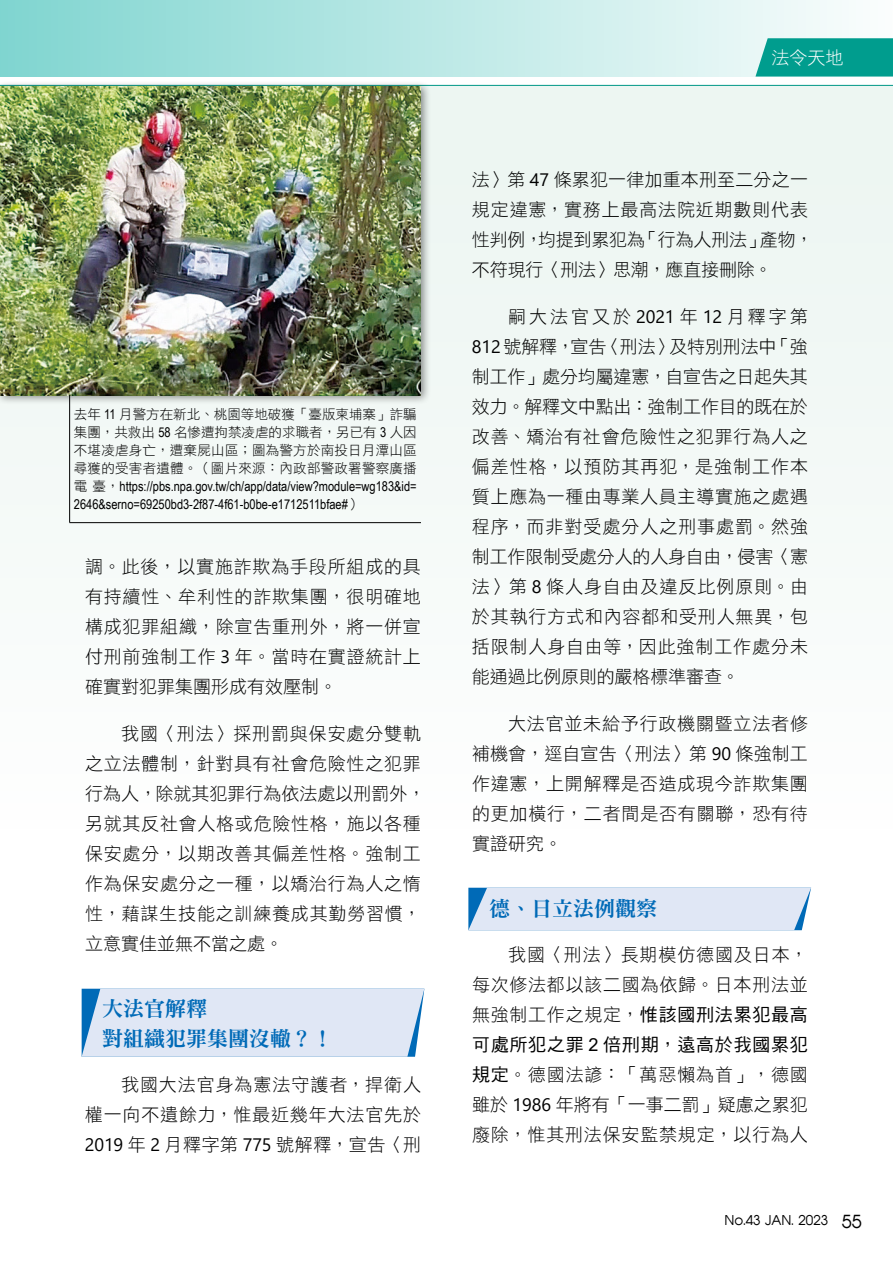
<style>
.page{position:relative;width:893px;height:1263px;background:#fff}
.page>*{position:absolute;margin:0;border:0;box-sizing:border-box;transform-origin:0 0}
.中{font:21px "DF Ming Std W9";color:#006ab7}
.內文{font:18px/30px "DF Hei Std W3";letter-spacing:.04em;color:#000;text-align:justify}
.內文-2{font:18px/30px "DF Hei Std W3";letter-spacing:.01em;color:#000}
.t1{font:18px "DF Hei Std W3";color:#fff}
.圖說{font:13.5px/18px "Arial Narrow";color:#000;text-align:justify}
.t2{font:13.5px "Avian";color:#000}
.s1{font-family:"DF Hei Std W3"}
.s2{font-family:"Segoe UI"}
.s3{font-family:"DF Hei Std W5"}
.s4{font-family:"Arial"}
.s5{font-size:18px}
</style>
<div class="page">
<div style="left:0;top:85px;width:893px;height:743px;background:#f5faf8"></div>
<div style="left:468px;top:888px;width:343px;height:42px;background:#e0e7f5"></div>
<div style="left:82px;top:989px;width:342px;height:68px;background:#e0e7f5"></div>
<div style="left:0;top:80px;width:431px;height:325px;background:#000;opacity:.45"></div>
<img style="left:0;top:86px;width:421px;height:309px">
<hr style="left:69px;top:395px;width:1px;height:127px;background:#000">
<hr style="left:69px;top:522px;width:352px;height:1px;background:#000">
<div style="left:0;top:0;width:893px;height:77px;background:linear-gradient(to right,#7fd5d0,#fcfdfd)"></div>
<hr style="left:0;top:85px;width:893px;height:1px;background:#009d8e">
<svg style="left:755px;top:38px;width:138px;height:39px;background:#0fa294"></svg>
<p class="圖說" style="left:74px;top:405px;width:344px"><span class="s1">去年</span> 11 <span class="s1">月警方在新北、桃園等地破獲「臺版柬埔寨」詐騙集團，共救出</span> 58 <span class="s1">名慘遭拘禁凌虐的求職者，另已有</span> 3 <span class="s1">人因不堪凌虐身亡，遭棄屍山區；圖為警方於南投日月潭山區尋獲的受害者遺體。（圖片來源：內政部警政署警察廣播電臺，</span>https://pbs.npa.gov.tw/ch/app/data/view?module=wg183&amp;id= 2646&amp;serno=69250bd3-2f87-4f61-b0be-e1712511bfae#<span class="s1">）</span></p>
<p class="內文" style="left:85px;top:551px;width:337px">調。此後，以實施詐欺為手段所組成的具有持續性、牟利性的詐欺集團，很明確地構成犯罪組織，除宣告重刑外，將一併宣付刑前強制工作 <span class="s2">3</span> 年。當時在實證統計上確實對犯罪集團形成有效壓制。</p>
<p class="內文" style="left:85px;top:718px;width:342px;text-align:left;text-indent:36px">我國〈刑法〉採刑罰與保安處分雙軌之立法體制，針對具有社會危險性之犯罪行為人，除就其犯罪行為依法處以刑罰外，另就其反社會人格或危險性格，施以各種保安處分，以期改善其偏差性格。強制工作為保安處分之一種，以矯治行為人之惰性，藉謀生技能之訓練養成其勤勞習慣，立意實佳並無不當之處。</p>
<p class="中" style="left:102px;top:997px;width:106px">大法官解釋</p>
<p class="中" style="left:102px;top:1027px;width:232px">對組織犯罪集團沒轍？！</p>
<p class="內文" style="left:85px;top:1069px;width:338px;text-indent:36px">我國大法官身為憲法守護者，捍衛人權一向不遺餘力，惟最近幾年大法官先於<span class="s2">2019</span> 年 <span class="s2">2</span> 月釋字第 <span class="s2">775</span> 號解釋，宣告〈刑</p>
<p class="t1" style="left:771px;top:48px;width:73px">法令天地</p>
<p class="內文-2" style="left:472px;top:164px;width:343px">法〉第 <span class="s2">47</span> 條累犯一律加重本刑至二分之一規定違憲，實務上最高法院近期數則代表性判例，均提到累犯為「行為人刑法」產物，不符現行〈刑法〉思潮，應直接刪除。</p>
<p class="內文" style="left:472px;top:301px;width:338px;text-indent:36px">嗣大法官又於 <span class="s2">2021</span> 年 <span class="s2">12</span> 月釋字第<span class="s2">812</span> 號解釋，宣告〈刑法〉及特別刑法中「強制工作」處分均屬違憲，自宣告之日起失其效力。解釋文中點出：強制工作目的既在於改善、矯治有社會危險性之犯罪行為人之偏差性格，以預防其再犯，是強制工作本質上應為一種由專業人員主導實施之處遇程序，而非對受處分人之刑事處罰。然強制工作限制受處分人的人身自由，侵害〈憲法〉第 <span class="s2">8</span> 條人身自由及違反比例原則。由於其執行方式和內容都和受刑人無異，包括限制人身自由等，因此強制工作處分未能通過比例原則的嚴格標準審查。</p>
<p class="內文" style="left:472px;top:708px;width:337px;text-indent:36px">大法官並未給予行政機關暨立法者修補機會，逕自宣告〈刑法〉第 <span class="s2">90</span> 條強制工作違憲，上開解釋是否造成現今詐欺集團的更加橫行，二者間是否有關聯，恐有待實證研究。</p>
<p class="中" style="left:489px;top:897px;width:169px">德、日立法例觀察</p>
<p class="內文" style="left:472px;top:939px;width:337px;text-indent:36px">我國〈刑法〉長期模仿德國及日本，每次修法都以該二國為依歸。日本刑法並無強制工作之規定，<span class="s3">惟該國刑法累犯最高可處所犯之罪</span> <span class="s4">2</span> <span class="s3">倍刑期，遠高於我國累犯規定</span>。德國法諺：「萬惡懶為首」，德國雖於 <span class="s2">1986</span> 年將有「一事二罰」疑慮之累犯廢除，惟其刑法保安監禁規定，以行為人</p>
<p class="t2" style="left:724px;top:1212px;width:139px">No.43 JAN. 2023 <span class="s5">55</span></p>
</div>
